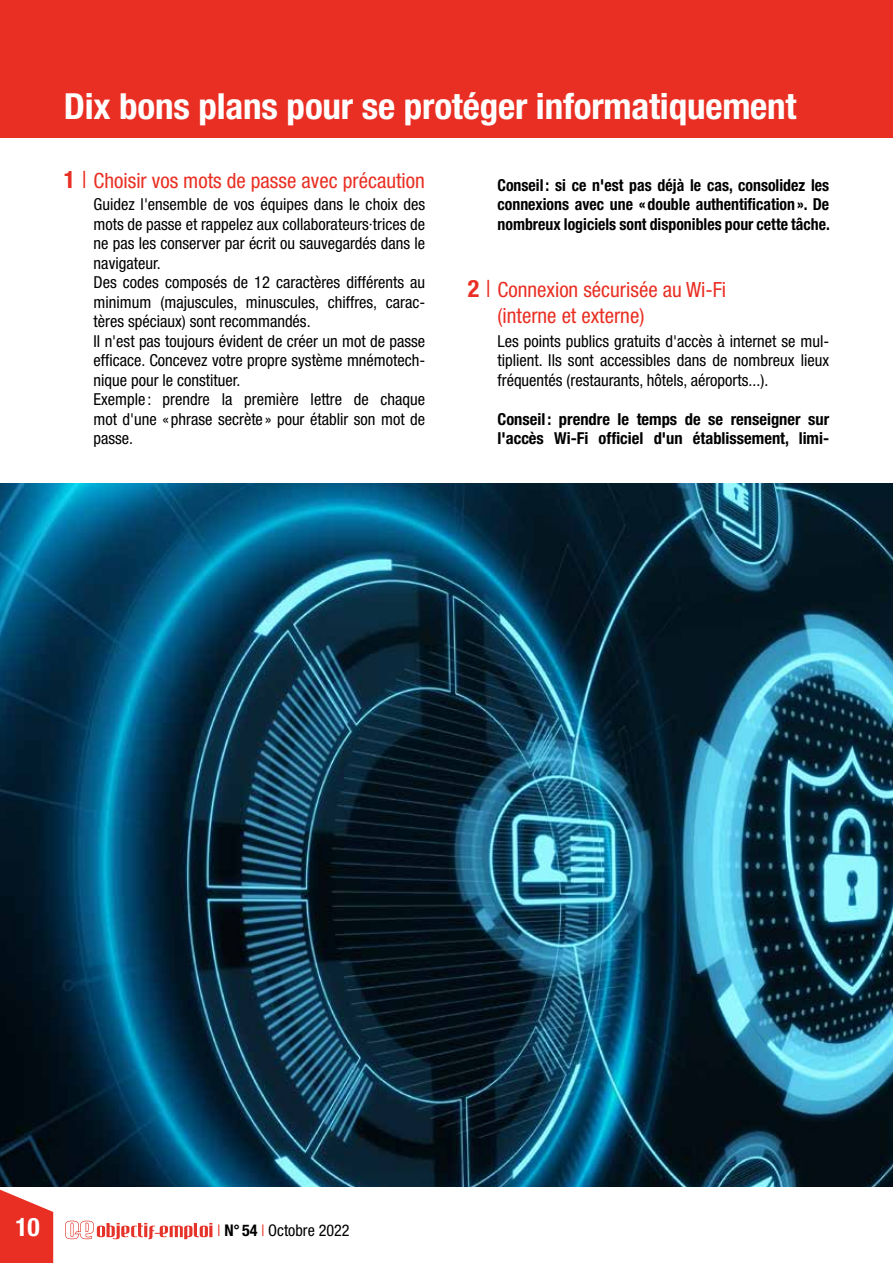
<style>
.page{position:relative;width:893px;height:1263px;background:#fff}
.page>*{position:absolute;margin:0;border:0;box-sizing:border-box;transform-origin:0 0}
.t1{font:700 condensed 36px "Helvetica Neue LT Std";letter-spacing:-.005em;color:#fff}
.t2{font:700 condensed 25.5px "Helvetica Neue LT Std";color:#fff}
.t3{font:condensed 21px/25.2px "Helvetica Neue LT Std";color:#e92f23}
.t4{font:condensed 16.5px/19.5px "Helvetica Neue LT Std";color:#000}
.t5{font:700 condensed 16.5px/19.5px "Helvetica Neue LT Std";color:#000;text-align:justify;scale:.96 1}
.t6{font:700 condensed 16.5px/19.5px "Helvetica Neue LT Std";color:#000}
.t7{font:condensed 16.2px "Helvetica Neue LT Std";color:#000}
.s1{font-weight:700;font-size:24px}
.s2{font-weight:300;font-size:24px}
.s3{font-weight:300;color:#e92f23}
.s4{font-weight:700}
</style>
<div class="page">
<svg style="left:0;top:1186px;width:53px;height:77px"></svg>
<svg style="left:65px;top:1221px;width:147px;height:18px"></svg>
<div style="left:0;top:0;width:893px;height:138px;background:#e92f23"></div>
<img style="left:0;top:483px;width:893px;height:703px">
<h1 class="t1" style="left:64px;top:84px;width:734px">Dix bons plans pour se protéger informatiquement</h1>
<p class="t3" style="left:64px;top:168px;width:363px"><span class="s1">1</span> <span class="s2">I</span> Choisir vos mots de passe avec précaution</p>
<p class="t4" style="left:94px;top:194px;width:333px">Guidez l'ensemble de vos équipes dans le choix des mots de passe et rappelez aux collaborateurs·trices de ne pas les conserver par écrit ou sauvegardés dans le navigateur.<br>Des codes composés de 12 caractères différents au minimum (majuscules, minuscules, chiffres, carac&shy;tères spéciaux) sont recommandés.<br>Il n'est pas toujours évident de créer un mot de passe efficace. Concevez votre propre système mnémotech&shy;nique pour le constituer.<br>Exemple : prendre la première lettre de chaque mot d'une « phrase secrète » pour établir son mot de passe.</p>
<p class="t5" style="left:497px;top:175px;width:348px">Conseil : si ce n'est pas déjà le cas, consolidez les connexions avec une «double authentification ». De nombreux logiciels sont disponibles pour cette tâche.</p>
<p class="t3" style="left:497px;top:277px;width:230px;text-indent:-30px"><span class="s1">2</span> <span class="s2">I</span> Connexion sécurisée au Wi-Fi (interne et externe)</p>
<p class="t4" style="left:497px;top:331px;width:333px;text-align:justify">Les points publics gratuits d'accès à internet se mul&shy;tiplient. Ils sont accessibles dans de nombreux lieux fréquentés (restaurants, hôtels, aéroports...).</p>
<p class="t6" style="left:497px;top:409px;width:333px">Conseil : prendre le temps de se renseigner sur l'accès Wi-Fi officiel d'un établissement, limi-</p>
<h2 class="t2" style="left:15px;top:1211px;width:26px">10</h2>
<p class="t7" style="left:218px;top:1220px;width:134px"><span class="s3">I</span> <span class="s4">N° 54</span> <span class="s3">I</span> Octobre 2022</p>
</div>
